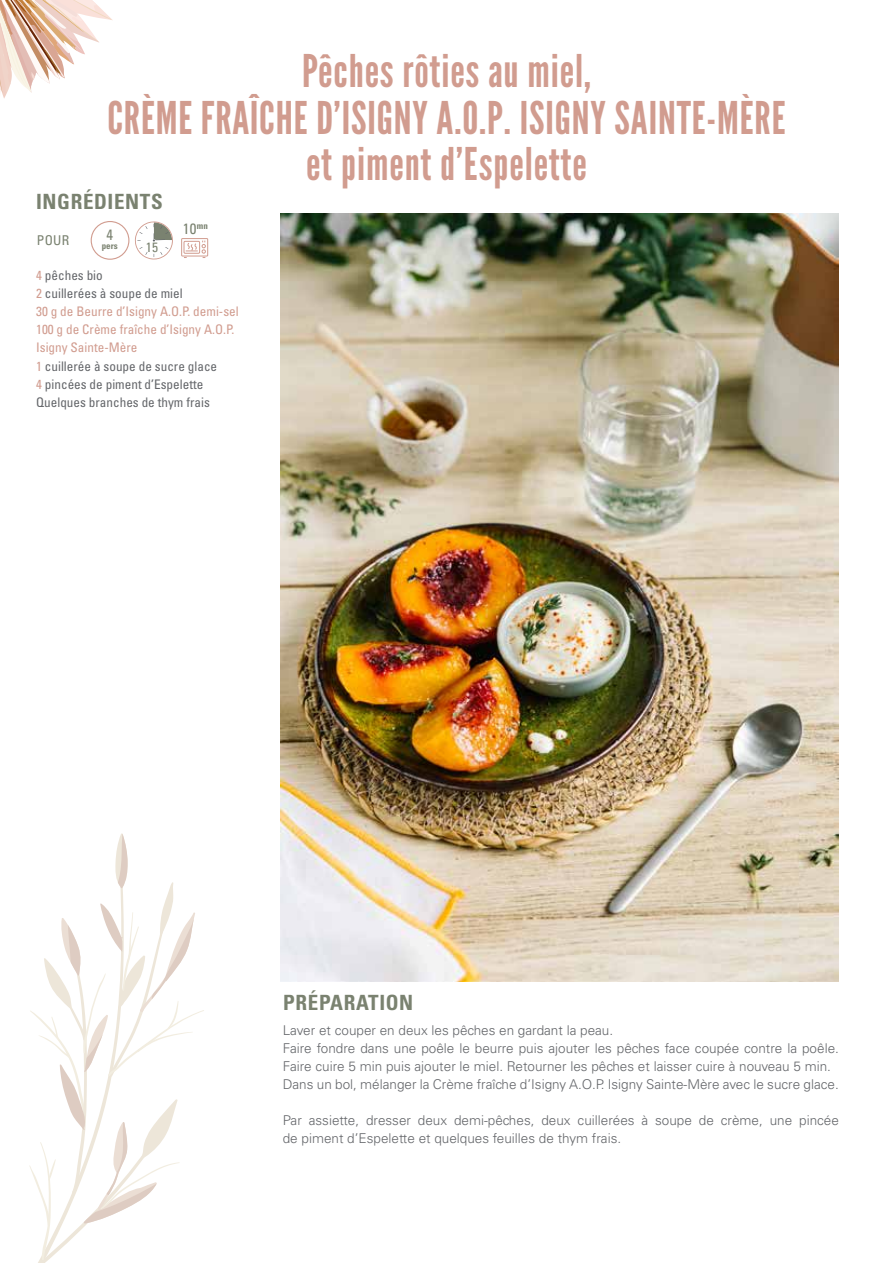
<style>
.page{position:relative;width:893px;height:1263px;background:#fff}
.page>*{position:absolute;margin:0;border:0;box-sizing:border-box;transform-origin:0 0}
.t1{font:45px/46.5px "League Gothic";letter-spacing:.02em;color:#d19c8f;text-align:center}
.t2{font:700 condensed 21px "Univers LT Std";letter-spacing:.03em;color:#7a8270}
.t3{font:condensed 15px "Univers LT Std";color:#7a8270}
.t4{font:300 13.5px/18px "Univers LT Std";color:#64666a}
.t5{font:condensed 13.5px "Univers LT Std";letter-spacing:.025em;color:#7a8270}
.t6{font:condensed 13.2px/18px "Univers LT Std";color:#64666a}
.t7{font:700 condensed 9px "Univers LT Std";color:#7a8270}
.s1{color:#d19c8f}
</style>
<div class="page">
<svg style="left:0;top:0;width:112px;height:99px"></svg>
<svg style="left:181px;top:238px;width:27px;height:20px"></svg>
<svg style="left:135px;top:221px;width:38px;height:38px"></svg>
<div style="left:91px;top:221px;width:38px;height:39px;border:1px solid #d19c8f;border-radius:50%"></div>
<img style="left:281px;top:214px;width:558px;height:767px">
<svg style="left:29px;top:833px;width:175px;height:430px"></svg>
<h1 class="t1" style="left:107px;top:48px;width:680px">Pêches rôties au miel,<br>CRÈME FRAÎCHE D’ISIGNY A.O.P. ISIGNY SAINTE-MÈRE et piment d’Espelette</h1>
<h2 class="t2" style="left:36px;top:188px;width:128px">INGRÉDIENTS</h2>
<p class="t3" style="left:183px;top:220px;width:26px">10<sup>mn</sup></p>
<p class="t6" style="left:36px;top:267px;width:204px"><span class="s1">4</span> pêches bio<br><span class="s1">2</span> cuillerées à soupe de miel<br><span class="s1">30 g de Beurre d’Isigny A.O.P. demi-sel<br>100 g de Crème fraîche d’Isigny A.O.P.<br>Isigny Sainte-Mère<br>1</span> cuillerée à soupe de sucre glace<br><span class="s1">4</span> pincées de piment d’Espelette<br>Quelques branches de thym frais</p>
<p class="t3" style="left:106px;top:225px;width:8px">4</p>
<p class="t7" style="left:102px;top:241px;width:17px">pers</p>
<p class="t5" style="left:37px;top:232px;width:34px">POUR</p>
<p class="t5" style="left:146px;top:239px;width:14px">15</p>
<h2 class="t2" style="left:283px;top:990px;width:132px">PRÉPARATION</h2>
<p class="t4" style="left:283px;top:1021px;width:558px">Laver et couper en deux les pêches en gardant la peau.<br>Faire fondre dans une poêle le beurre puis ajouter les pêches face coupée contre la poêle.<br>Faire cuire 5 min puis ajouter le miel. Retourner les pêches et laisser cuire à nouveau 5 min.<br>Dans un bol, mélanger la Crème fraîche d’Isigny A.O.P. Isigny Sainte-Mère avec le sucre glace.</p>
<p class="t4" style="left:283px;top:1111px;width:558px">Par assiette, dresser deux demi-pêches, deux cuillerées à soupe de crème, une pincée de piment d’Espelette et quelques feuilles de thym frais.</p>
</div>
